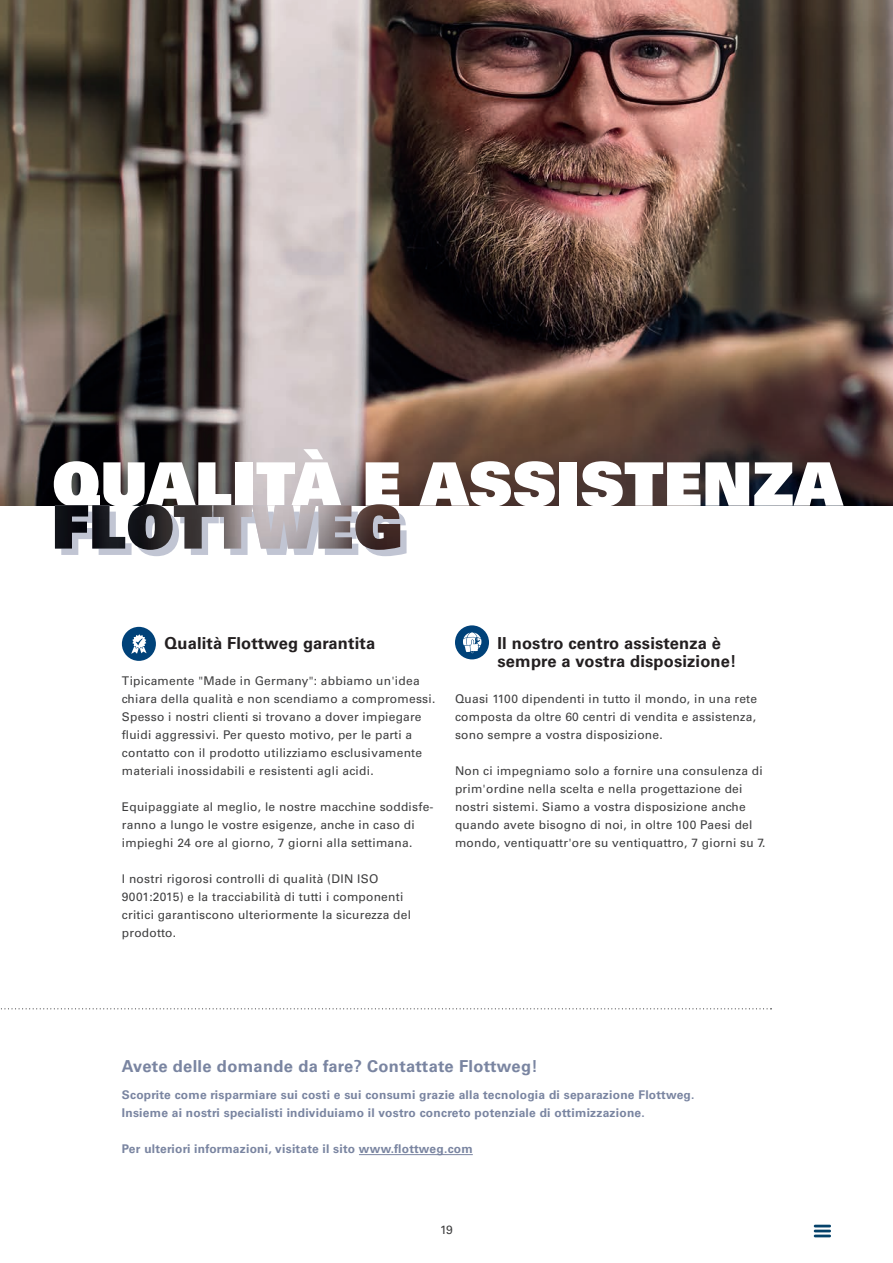
<style>
.page{position:relative;width:893px;height:1263px;background:#fff}
.page>*{position:absolute;margin:0;border:0;box-sizing:border-box;transform-origin:0 0}
.t1{font:60px "Univers LT Pro 85 X Black";letter-spacing:.01em;color:#fff}
.t2{font:60px "Univers LT Pro 85 X Black";letter-spacing:.01em;color:#c1c5d3}
.t3{font:700 16.5px/18px "Univers LT Pro 65";letter-spacing:.01em;color:#231f20}
.t4{font:700 16.5px "Univers LT Pro 65";letter-spacing:.02em;color:#7a85a1}
.t5{font:12px/18px "Univers LT Pro 55 Roman";letter-spacing:.02em;color:#3e3e3f}
.t6{font:700 12px/18px "Univers LT Pro 65";letter-spacing:.02em;color:#7a85a1}
</style>
<div class="page">
<img style="left:0;top:0;width:893px;height:505px">
<svg style="left:814px;top:1225px;width:17px;height:2px"></svg>
<hr style="left:814px;top:1229px;width:17px;height:3px;background:#05426a">
<hr style="left:814px;top:1234px;width:17px;height:3px;background:#05426a">
<img style="left:55px;top:504px;width:345px;height:46px">
<div style="left:122px;top:627px;width:34px;height:34px;background:#004279;border-radius:50%"></div>
<svg style="left:131px;top:634px;width:16px;height:20px"></svg>
<div style="left:455px;top:625px;width:34px;height:34px;background:#004279;border-radius:50%"></div>
<svg style="left:463px;top:632px;width:18px;height:21px"></svg>
<hr style="left:359px;top:1154px;width:114px;height:1px;background:#7a85a1">
<svg style="left:0;top:1008px;width:771px;height:1px"></svg>
<h1 class="t1" style="left:52px;top:445px;width:792px">QUALITÀ E ASSISTENZA</h1>
<h1 class="t2" style="left:58px;top:494px;width:352px">FLOTTWEG</h1>
<h2 class="t3" style="left:164px;top:634px;width:212px">Qualità Flottweg garantita</h2>
<p class="t5" style="left:122px;top:671px;width:315px">Tipicamente "Made in Germany": abbiamo un'idea chiara della qualità e non scendiamo a compromessi.<br>Spesso i nostri clienti si trovano a dover impiegare fluidi aggressivi. Per questo motivo, per le parti a contatto con il prodotto utilizziamo esclusivamente materiali inossidabili e resistenti agli acidi.</p>
<p class="t5" style="left:122px;top:797px;width:313px">Equipaggiate al meglio, le nostre macchine soddisfe&shy;ranno a lungo le vostre esigenze, anche in caso di impieghi 24 ore al giorno, 7 giorni alla settimana.</p>
<p class="t5" style="left:122px;top:869px;width:291px">I nostri rigorosi controlli di qualità (DIN ISO 9001:2015) e la tracciabilità di tutti i componenti critici garantiscono ulteriormente la sicurezza del prodotto.</p>
<h2 class="t3" style="left:497px;top:634px;width:241px">Il nostro centro assistenza è sempre a vostra disposizione!</h2>
<p class="t5" style="left:455px;top:689px;width:304px;text-align:justify">Quasi 1100 dipendenti in tutto il mondo, in una rete composta da oltre 60 centri di vendita e assistenza, sono sempre a vostra disposizione.</p>
<p class="t5" style="left:455px;top:761px;width:312px">Non ci impegniamo solo a fornire una consulenza di prim'ordine nella scelta e nella progettazione dei nostri sistemi. Siamo a vostra disposizione anche quando avete bisogno di noi, in oltre 100 Paesi del mondo, ventiquattr'ore su ventiquattro, 7 giorni su 7.</p>
<h2 class="t4" style="left:122px;top:1055px;width:418px">Avete delle domande da fare? Contattate Flottweg!</h2>
<p class="t6" style="left:122px;top:1085px;width:574px">Scoprite come risparmiare sui costi e sui consumi grazie alla tecnologia di separazione Flottweg.<br>Insieme ai nostri specialisti individuiamo il vostro concreto potenziale di ottimizzazione.</p>
<p class="t6" style="left:122px;top:1139px;width:352px">Per ulteriori informazioni, visitate il sito www.flottweg.com</p>
<p class="t5" style="left:440px;top:1220px;width:14px">19</p>
</div>
